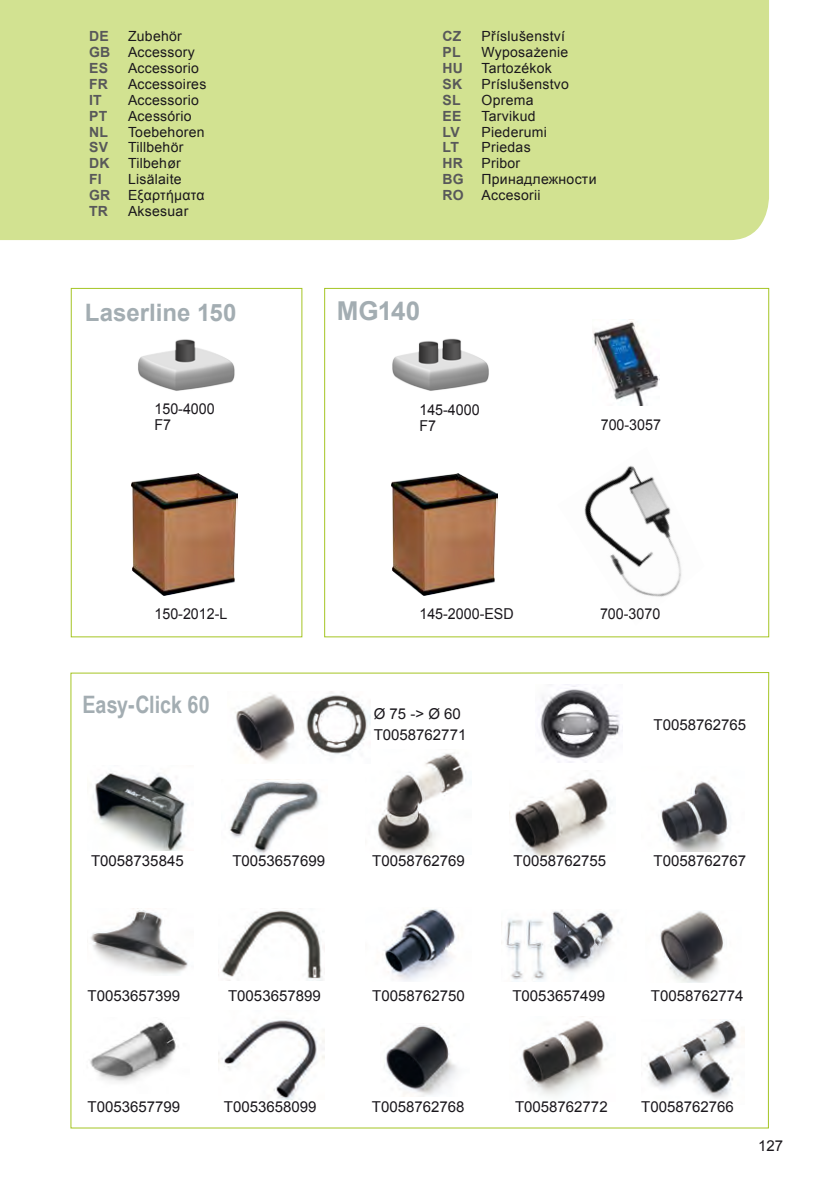
<style>
.page{position:relative;width:840px;height:1191px;background:#fff}
.page>*{position:absolute;margin:0;border:0;box-sizing:border-box;transform-origin:0 0}
.t1{font:700 26px "Arial";letter-spacing:-.015em;color:#a3adb2}
.t2{font:700 24px "Arial Narrow";color:#a3adb2}
.t3{font:700 24px "Arial";color:#a3adb2}
.t4{font:15px/20.6px "Arial";color:#1a171c}
.t5{font:15px/16px "Arial";color:#1a171c;scale:.95 1}
.t6{font:14px "Arial";letter-spacing:.02em;color:#1a171c}
.t7{font:700 14px "Arial";letter-spacing:.02em;color:#58585a}
</style>
<div class="page">
<div style="left:71px;top:288px;width:231px;height:349px;border:1px solid #a5c524"></div>
<div style="left:0;top:0;width:768px;height:240px;background:#d2e291"></div>
<svg style="left:70px;top:672px;width:699px;height:456px"></svg>
<img style="left:88px;top:765px;width:106px;height:85px">
<img style="left:88px;top:908px;width:106px;height:67px">
<img style="left:221px;top:779px;width:106px;height:77px">
<img style="left:509px;top:770px;width:106px;height:85px">
<img style="left:365px;top:749px;width:106px;height:106px">
<img style="left:501px;top:909px;width:124px;height:72px">
<img style="left:365px;top:908px;width:106px;height:73px">
<img style="left:509px;top:1016px;width:106px;height:85px">
<img style="left:218px;top:908px;width:106px;height:72px">
<img style="left:218px;top:1010px;width:106px;height:90px">
<img style="left:380px;top:1023px;width:89px;height:74px">
<img style="left:640px;top:766px;width:104px;height:85px">
<img style="left:644px;top:910px;width:97px;height:73px">
<img style="left:640px;top:1019px;width:104px;height:85px">
<img style="left:83px;top:1017px;width:107px;height:76px">
<div style="left:324px;top:288px;width:444px;height:349px;border:1px solid #a5c524"></div>
<img style="left:227px;top:691px;width:143px;height:72px">
<img style="left:534px;top:684px;width:87px;height:78px">
<img style="left:132px;top:473px;width:105px;height:122px">
<img style="left:392px;top:473px;width:105px;height:122px">
<img style="left:138px;top:339px;width:97px;height:52px">
<img style="left:392px;top:338px;width:97px;height:53px">
<img style="left:593px;top:319px;width:66px;height:86px">
<img style="left:584px;top:465px;width:98px;height:132px">
<p class="t7" style="left:89px;top:27px;width:21px">DE</p>
<p class="t6" style="left:128px;top:27px;width:55px">Zubehör</p>
<p class="t7" style="left:89px;top:43px;width:23px">GB</p>
<p class="t6" style="left:128px;top:43px;width:68px">Accessory</p>
<p class="t7" style="left:89px;top:59px;width:20px">ES</p>
<p class="t6" style="left:128px;top:59px;width:72px">Accessorio</p>
<p class="t7" style="left:89px;top:75px;width:20px">FR</p>
<p class="t6" style="left:128px;top:75px;width:80px">Accessoires</p>
<p class="t7" style="left:89px;top:91px;width:14px">IT</p>
<p class="t6" style="left:128px;top:91px;width:72px">Accessorio</p>
<p class="t7" style="left:89px;top:107px;width:20px">PT</p>
<p class="t6" style="left:128px;top:107px;width:65px">Acessório</p>
<p class="t7" style="left:89px;top:122px;width:20px">NL</p>
<p class="t6" style="left:128px;top:122px;width:78px">Toebehoren</p>
<p class="t7" style="left:89px;top:138px;width:20px">SV</p>
<p class="t6" style="left:128px;top:138px;width:57px">Tillbehör</p>
<p class="t7" style="left:89px;top:154px;width:22px">DK</p>
<p class="t6" style="left:128px;top:154px;width:54px">Tilbehør</p>
<p class="t7" style="left:89px;top:170px;width:14px">FI</p>
<p class="t6" style="left:128px;top:170px;width:55px">Lisälaite</p>
<p class="t7" style="left:89px;top:186px;width:23px">GR</p>
<p class="t6" style="left:128px;top:186px;width:78px">Εξαρτήματα</p>
<p class="t7" style="left:89px;top:202px;width:20px">TR</p>
<p class="t6" style="left:128px;top:202px;width:62px">Aksesuar</p>
<p class="t7" style="left:442px;top:27px;width:20px">CZ</p>
<p class="t6" style="left:481px;top:27px;width:85px">Příslušenství</p>
<p class="t7" style="left:442px;top:43px;width:20px">PL</p>
<p class="t6" style="left:481px;top:43px;width:88px">Wyposażenie</p>
<p class="t7" style="left:442px;top:59px;width:22px">HU</p>
<p class="t6" style="left:481px;top:59px;width:72px">Tartozékok</p>
<p class="t7" style="left:442px;top:75px;width:21px">SK</p>
<p class="t6" style="left:481px;top:75px;width:89px">Príslušenstvo</p>
<p class="t7" style="left:442px;top:91px;width:20px">SL</p>
<p class="t6" style="left:481px;top:91px;width:53px">Oprema</p>
<p class="t7" style="left:442px;top:107px;width:20px">EE</p>
<p class="t6" style="left:481px;top:107px;width:56px">Tarvikud</p>
<p class="t7" style="left:442px;top:122px;width:19px">LV</p>
<p class="t6" style="left:481px;top:122px;width:67px">Piederumi</p>
<p class="t7" style="left:442px;top:138px;width:18px">LT</p>
<p class="t6" style="left:481px;top:138px;width:51px">Priedas</p>
<p class="t7" style="left:442px;top:154px;width:22px">HR</p>
<p class="t6" style="left:481px;top:154px;width:40px">Pribor</p>
<p class="t7" style="left:442px;top:170px;width:23px">BG</p>
<p class="t6" style="left:481px;top:170px;width:116px">Принадлежности</p>
<p class="t7" style="left:442px;top:186px;width:23px">RO</p>
<p class="t6" style="left:481px;top:186px;width:61px">Accesorii</p>
<h2 class="t3" style="left:85px;top:296px;width:153px">Laserline 150</h2>
<h1 class="t1" style="left:336px;top:294px;width:85px">MG140</h1>
<p class="t5" style="left:154px;top:401px;width:65px">150-4000<br>F7</p>
<p class="t5" style="left:419px;top:402px;width:65px">145-4000<br>F7</p>
<p class="t5" style="left:600px;top:417px;width:65px">700-3057</p>
<p class="t5" style="left:154px;top:606px;width:78px">150-2012-L</p>
<p class="t5" style="left:419px;top:606px;width:101px">145-2000-ESD</p>
<p class="t5" style="left:599px;top:606px;width:65px">700-3070</p>
<h2 class="t2" style="left:82px;top:686px;width:129px">Easy-Click 60</h2>
<p class="t4" style="left:91px;top:850px;width:94px">T0058735845</p>
<p class="t4" style="left:232px;top:850px;width:94px">T0053657699</p>
<p class="t4" style="left:373px;top:704px;width:94px">Ø 75 -&gt; Ø 60<br>T0058762771</p>
<p class="t4" style="left:653px;top:714px;width:94px">T0058762765</p>
<p class="t4" style="left:372px;top:850px;width:94px">T0058762769</p>
<p class="t4" style="left:513px;top:850px;width:94px">T0058762755</p>
<p class="t4" style="left:653px;top:850px;width:94px">T0058762767</p>
<p class="t4" style="left:88px;top:986px;width:94px">T0053657399</p>
<p class="t4" style="left:228px;top:986px;width:94px">T0053657899</p>
<p class="t4" style="left:372px;top:985px;width:94px">T0058762750</p>
<p class="t4" style="left:512px;top:985px;width:94px">T0053657499</p>
<p class="t4" style="left:650px;top:985px;width:94px">T0058762774</p>
<p class="t4" style="left:88px;top:1096px;width:94px">T0053657799</p>
<p class="t4" style="left:224px;top:1096px;width:94px">T0053658099</p>
<p class="t4" style="left:371px;top:1096px;width:94px">T0058762768</p>
<p class="t4" style="left:514px;top:1096px;width:94px">T0058762772</p>
<p class="t4" style="left:640px;top:1096px;width:94px">T0058762766</p>
<p class="t4" style="left:757px;top:1135px;width:27px">127</p>
</div>
